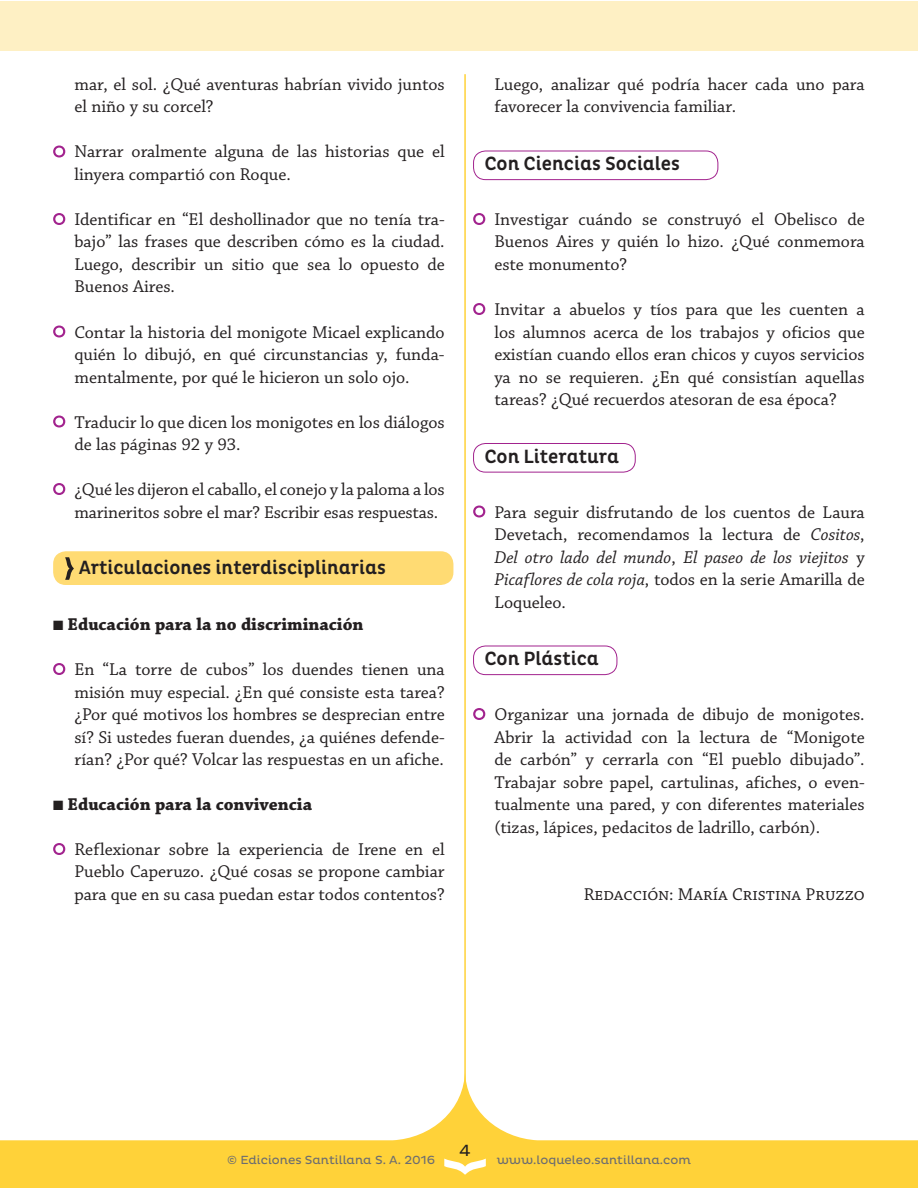
<style>
.page{position:relative;width:918px;height:1188px;background:#fff}
.page>*{position:absolute;margin:0;border:0;box-sizing:border-box;transform-origin:0 0}
.t1{font:500 19.5px "Pluto Cond";color:#231f20}
.t2{font:18px/22.5px "Chaparral Pro";color:#231f20;text-align:justify}
.t3{font:700 18px "Chaparral Pro";color:#231f20}
.t4{font:16.5px "Pluto";color:#231f20}
.t5{font:12px "Pluto";color:#6c6d70}
.s1{font-style:italic}
</style>
<div class="page">
<svg style="left:53px;top:146px;width:12px;height:11px"></svg>
<svg style="left:53px;top:213px;width:12px;height:12px"></svg>
<svg style="left:53px;top:326px;width:12px;height:11px"></svg>
<svg style="left:53px;top:416px;width:12px;height:11px"></svg>
<svg style="left:53px;top:483px;width:12px;height:12px"></svg>
<div style="left:53px;top:551px;width:400px;height:34px;background:#ffdb73;border-radius:13px"></div>
<svg style="left:65px;top:557px;width:9px;height:23px"></svg>
<svg style="left:53px;top:663px;width:12px;height:12px"></svg>
<svg style="left:53px;top:843px;width:12px;height:12px"></svg>
<div style="left:473px;top:151px;width:245px;height:29px;border:1px solid #a2238e;border-radius:12px"></div>
<svg style="left:473px;top:213px;width:12px;height:12px"></svg>
<svg style="left:473px;top:303px;width:12px;height:12px"></svg>
<div style="left:473px;top:443px;width:163px;height:30px;border:1px solid #a2238e;border-radius:12px"></div>
<svg style="left:473px;top:506px;width:12px;height:11px"></svg>
<div style="left:473px;top:646px;width:144px;height:29px;border:1px solid #a2238e;border-radius:12px"></div>
<svg style="left:473px;top:708px;width:12px;height:12px"></svg>
<svg style="left:0;top:1081px;width:918px;height:107px"></svg>
<hr style="left:464px;top:74px;width:2px;height:1028px;background:#ffd239">
<svg style="left:444px;top:1159px;width:42px;height:16px"></svg>
<div style="left:0;top:1px;width:918px;height:50px;background:#fef0c4"></div>
<p class="t2" style="left:74px;top:74px;width:372px">mar, el sol. ¿Qué aventuras habrían vivido juntos el niño y su corcel?</p>
<p class="t2" style="left:74px;top:141px;width:372px">Narrar oralmente alguna de las historias que el linyera compartió con Roque.</p>
<p class="t2" style="left:74px;top:209px;width:372px">Identificar en “El deshollinador que no tenía tra&shy;bajo” las frases que describen cómo es la ciudad.<br>Luego, describir un sitio que sea lo opuesto de Buenos Aires.</p>
<p class="t2" style="left:74px;top:321px;width:372px">Contar la historia del monigote Micael explicando quién lo dibujó, en qué circunstancias y, funda&shy;mentalmente, por qué le hicieron un solo ojo.</p>
<p class="t2" style="left:74px;top:411px;width:372px">Traducir lo que dicen los monigotes en los diálogos de las páginas 92 y 93.</p>
<p class="t2" style="left:74px;top:479px;width:372px">¿Qué les dijeron el caballo, el conejo y la paloma a los marineritos sobre el mar? Escribir esas respuestas.</p>
<p class="t1" style="left:79px;top:556px;width:309px">Articulaciones interdisciplinarias</p>
<p class="t3" style="left:53px;top:614px;width:312px">■ Educación para la no discriminación</p>
<p class="t2" style="left:74px;top:659px;width:372px">En “La torre de cubos” los duendes tienen una misión muy especial. ¿En qué consiste esta tarea? ¿Por qué motivos los hombres se desprecian entre sí? Si ustedes fueran duendes, ¿a quiénes defende&shy;rían? ¿Por qué? Volcar las respuestas en un afiche.</p>
<p class="t3" style="left:53px;top:794px;width:260px">■ Educación para la convivencia</p>
<p class="t2" style="left:74px;top:839px;width:372px">Reflexionar sobre la experiencia de Irene en el Pueblo Caperuzo. ¿Qué cosas se propone cambiar para que en su casa puedan estar todos contentos?</p>
<p class="t2" style="left:494px;top:74px;width:372px">Luego, analizar qué podría hacer cada uno para favorecer la convivencia familiar.</p>
<p class="t1" style="left:484px;top:153px;width:197px">Con Ciencias Sociales</p>
<p class="t2" style="left:494px;top:209px;width:372px">Investigar cuándo se construyó el Obelisco de Buenos Aires y quién lo hizo. ¿Qué conmemora este monumento?</p>
<p class="t2" style="left:494px;top:299px;width:372px">Invitar a abuelos y tíos para que les cuenten a los alumnos acerca de los trabajos y oficios que existían cuando ellos eran chicos y cuyos servicios ya no se requieren. ¿En qué consistían aquellas tareas? ¿Qué recuerdos atesoran de esa época?</p>
<p class="t1" style="left:484px;top:445px;width:136px">Con Literatura</p>
<p class="t2" style="left:494px;top:501px;width:372px">Para seguir disfrutando de los cuentos de Laura Devetach, recomendamos la lectura de <span class="s1">Cositos</span>, <span class="s1">Del otro lado del mundo</span>, <span class="s1">El paseo de los viejitos</span> y <span class="s1">Picaflores de cola roja</span>, todos en la serie Amarilla de Loqueleo.</p>
<p class="t1" style="left:484px;top:648px;width:116px">Con Plástica</p>
<p class="t2" style="left:494px;top:704px;width:372px">Organizar una jornada de dibujo de monigotes.<br>Abrir la actividad con la lectura de “Monigote de carbón” y cerrarla con “El pueblo dibujado”.<br>Trabajar sobre papel, cartulinas, afiches, o even&shy;tualmente una pared, y con diferentes materiales (tizas, lápices, pedacitos de ladrillo, carbón).</p>
<p class="t2" style="left:584px;top:884px;width:282px">Redacción: María Cristina Pruzzo</p>
<p class="t4" style="left:459px;top:1141px;width:13px">4</p>
<p class="t5" style="left:227px;top:1153px;width:210px">© Ediciones Santillana S. A. 2016</p>
<p class="t5" style="left:497px;top:1153px;width:196px">www.loqueleo.santillana.com</p>
</div>
